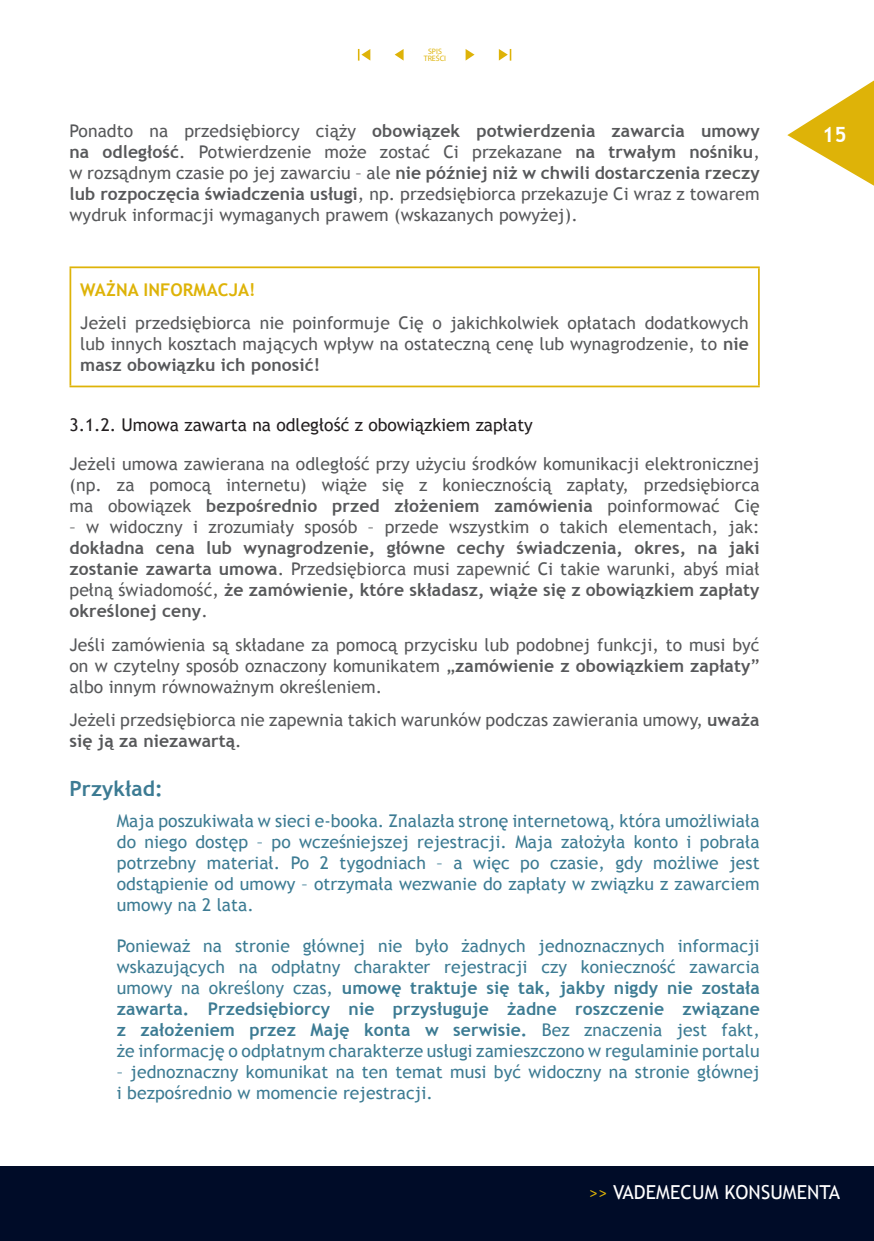
<style>
.page{position:relative;width:874px;height:1241px;background:#fff}
.page>*{position:absolute;margin:0;border:0;box-sizing:border-box;transform-origin:0 0}
.t1{font:700 21px "Trebuchet MS";letter-spacing:.005em;color:#3c7b93}
.t2{font:700 21px "Trebuchet MS";color:#fff}
.t3{font:19.25px "Trebuchet MS";letter-spacing:.005em;color:#fff}
.t4{font:17.5px/21px "Trebuchet MS";letter-spacing:.005em;color:#57585a;text-align:justify}
.t5{font:17.5px/21px "Trebuchet MS";letter-spacing:.005em;color:#3c7b93;text-align:justify}
.t6{font:700 17.5px/21px "Trebuchet MS";letter-spacing:.005em;color:#57585a;text-align:justify}
.t7{font:17.5px "Trebuchet MS";color:#231f20}
.t8{font:700 17.5px "Trebuchet MS";letter-spacing:.005em;color:#deb308}
.t9{font:7.88px/7px "Myriad Pro";color:#deb308;text-align:center}
.s1{font-weight:700}
.s2{font-weight:400}
.s3{font-size:17.5px;color:#deb308}
</style>
<div class="page">
<hr style="left:69px;top:266px;width:690px;height:2px;background:#deb308">
<hr style="left:69px;top:268px;width:2px;height:117px;background:#deb308">
<hr style="left:757px;top:268px;width:2px;height:117px;background:#deb308">
<hr style="left:69px;top:385px;width:690px;height:2px;background:#deb308">
<div style="left:0;top:1166px;width:873px;height:74px;background:#000c28"></div>
<svg style="left:787px;top:81px;width:86px;height:104px"></svg>
<svg style="left:358px;top:49px;width:12px;height:12px"></svg>
<svg style="left:498px;top:49px;width:13px;height:12px"></svg>
<svg style="left:394px;top:49px;width:9px;height:11px"></svg>
<svg style="left:465px;top:49px;width:9px;height:12px"></svg>
<p class="t9" style="left:423px;top:47px;width:24px">SPIS<br>TREŚCI</p>
<p class="t4" style="left:69px;top:120px;width:691px">Ponadto na przedsiębiorcy ciąży <span class="s1">obowiązek potwierdzenia zawarcia umowy na odległość</span>. Potwierdzenie może zostać Ci przekazane <span class="s1">na trwałym nośniku</span>, w rozsądnym czasie po jej zawarciu – ale <span class="s1">nie później niż w chwili dostarczenia rzeczy lub rozpoczęcia świadczenia usługi</span>, np. przedsiębiorca przekazuje Ci wraz z towarem wydruk informacji wymaganych prawem (wskazanych powyżej).</p>
<p class="t8" style="left:80px;top:278px;width:177px">WAŻNA INFORMACJA!</p>
<p class="t4" style="left:80px;top:312px;width:669px">Jeżeli przedsiębiorca nie poinformuje Cię o jakichkolwiek opłatach dodatkowych lub innych kosztach mających wpływ na ostateczną cenę lub wynagrodzenie, to <span class="s1">nie masz obowiązku ich ponosić!</span></p>
<p class="t7" style="left:69px;top:414px;width:464px">3.1.2. Umowa zawarta na odległość z obowiązkiem zapłaty</p>
<p class="t4" style="left:69px;top:453px;width:691px">Jeżeli umowa zawierana na odległość przy użyciu środków komunikacji elektronicznej (np. za pomocą internetu) wiąże się z koniecznością zapłaty, przedsiębiorca ma obowiązek <span class="s1">bezpośrednio przed złożeniem zamówienia</span> poinformować Cię</p>
<p class="t4" style="left:69px;top:516px;width:691px">– w widoczny i zrozumiały sposób – przede wszystkim o takich elementach, jak:</p>
<p class="t6" style="left:69px;top:537px;width:691px">dokładna cena lub wynagrodzenie, główne cechy świadczenia, okres, na jaki zostanie zawarta umowa<span class="s2">. Przedsiębiorca musi zapewnić Ci takie warunki, abyś miał pełną świadomość,</span> że zamówienie, które składasz, wiąże się z obowiązkiem zapłaty określonej ceny<span class="s2">.</span></p>
<p class="t4" style="left:69px;top:634px;width:691px">Jeśli zamówienia są składane za pomocą przycisku lub podobnej funkcji, to musi być on w czytelny sposób oznaczony komunikatem „<span class="s1">zamówienie z obowiązkiem zapłaty</span>” albo innym równoważnym określeniem.</p>
<p class="t4" style="left:69px;top:709px;width:691px">Jeżeli przedsiębiorca nie zapewnia takich warunków podczas zawierania umowy, <span class="s1">uważa się ją za niezawartą</span>.</p>
<p class="t1" style="left:69px;top:775px;width:95px">Przykład:</p>
<p class="t5" style="left:117px;top:810px;width:644px">Maja poszukiwała w sieci e-booka. Znalazła stronę internetową, która umożliwiała do niego dostęp – po wcześniejszej rejestracji. Maja założyła konto i pobrała potrzebny materiał. Po 2 tygodniach – a więc po czasie, gdy możliwe jest odstąpienie od umowy – otrzymała wezwanie do zapłaty w związku z zawarciem umowy na 2 lata.</p>
<p class="t5" style="left:117px;top:935px;width:644px">Ponieważ na stronie głównej nie było żadnych jednoznacznych informacji wskazujących na odpłatny charakter rejestracji czy konieczność zawarcia umowy na określony czas, <span class="s1">umowę traktuje się tak, jakby nigdy nie została zawarta. Przedsiębiorcy nie przysługuje żadne roszczenie związane z założeniem przez Maję konta w serwisie.</span> Bez znaczenia jest fakt, że informację o odpłatnym charakterze usługi zamieszczono w regulaminie portalu</p>
<p class="t5" style="left:117px;top:1061px;width:644px">– jednoznaczny komunikat na ten temat musi być widoczny na stronie głównej i bezpośrednio w momencie rejestracji.</p>
<p class="t2" style="left:821px;top:121px;width:26px">15</p>
<p class="t3" style="left:589px;top:1180px;width:252px"><span class="s3">&gt;&gt;</span> VADEMECUM KONSUMENTA</p>
</div>
